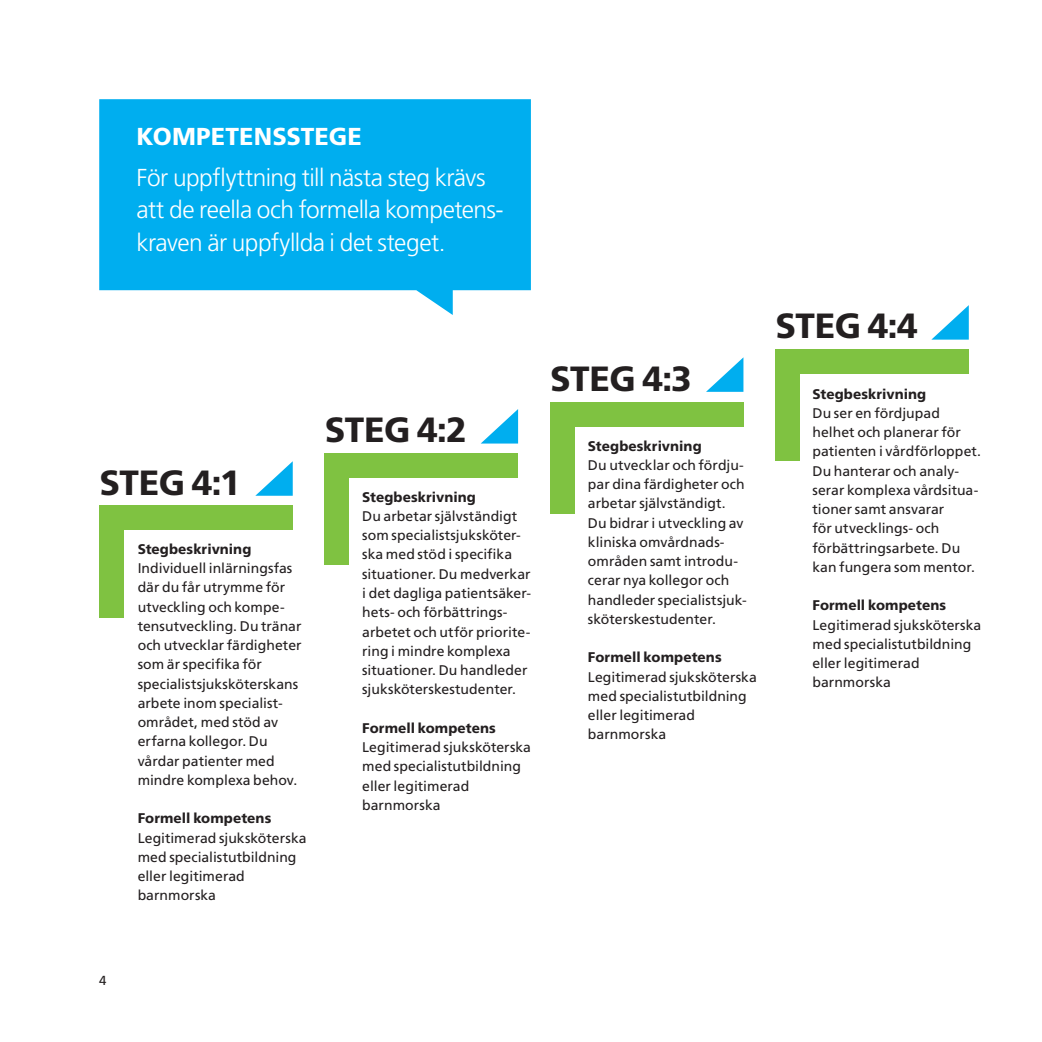
<style>
.page{position:relative;width:1042px;height:1042px;background:#fff}
.page>*{position:absolute;margin:0;border:0;box-sizing:border-box;transform-origin:0 0}
.t1{font:800 35px "Frutiger SLLOTF";letter-spacing:-.015em;color:#231f20}
.t2{font:300 24.5px/32.4px "Frutiger SLLOTF";letter-spacing:-.02em;color:#fff}
.t3{font:800 24.5px "Frutiger SLLOTF";letter-spacing:.005em;color:#fff}
.t4{font:14px/19.2px "Frutiger SLLOTF";color:#231f20}
.t5{font:800 14px "Frutiger SLLOTF";letter-spacing:.005em;color:#231f20}
.t6{font:13.12px "Frutiger SLLOTF";color:#231f20}
</style>
<div class="page">
<div style="left:99px;top:524px;width:25px;height:93px;background:#7fc241"></div>
<div style="left:99px;top:505px;width:194px;height:25px;background:#7fc241"></div>
<svg style="left:255px;top:461px;width:38px;height:35px"></svg>
<div style="left:325px;top:471px;width:24px;height:94px;background:#7fc241"></div>
<div style="left:325px;top:453px;width:193px;height:25px;background:#7fc241"></div>
<svg style="left:481px;top:409px;width:37px;height:34px"></svg>
<div style="left:550px;top:420px;width:25px;height:93px;background:#7fc241"></div>
<div style="left:550px;top:402px;width:193px;height:24px;background:#7fc241"></div>
<svg style="left:706px;top:358px;width:37px;height:34px"></svg>
<div style="left:775px;top:367px;width:25px;height:94px;background:#7fc241"></div>
<div style="left:775px;top:349px;width:194px;height:25px;background:#7fc241"></div>
<svg style="left:931px;top:305px;width:38px;height:35px"></svg>
<svg style="left:99px;top:99px;width:432px;height:216px;background:#1cb7f0"></svg>
<p class="t3" style="left:137px;top:122px;width:227px">KOMPETENSSTEGE</p>
<p class="t2" style="left:136px;top:162px;width:367px">För uppflyttning till nästa steg krävs att de reella och formella kompetens&shy;kraven är uppfyllda i det steget.</p>
<p class="t1" style="left:99px;top:461px;width:143px">STEG 4:1</p>
<p class="t5" style="left:138px;top:540px;width:115px">Stegbeskrivning</p>
<p class="t4" style="left:138px;top:558px;width:165px">Individuell inlärningsfas där du får utrymme för utveckling och kompe&shy;tensutveckling. Du tränar och utvecklar färdigheter som är specifika för specialistsjuksköterskans arbete inom specialist&shy;området, med stöd av erfarna kollegor. Du vårdar patienter med mindre komplexa behov.</p>
<p class="t5" style="left:138px;top:810px;width:135px">Formell kompetens</p>
<p class="t4" style="left:138px;top:828px;width:170px">Legitimerad sjuksköterska med specialistutbildning eller legitimerad barnmorska</p>
<p class="t1" style="left:325px;top:409px;width:143px">STEG 4:2</p>
<p class="t5" style="left:362px;top:488px;width:115px">Stegbeskrivning</p>
<p class="t4" style="left:362px;top:506px;width:170px">Du arbetar självständigt som specialistsjuksköter&shy;ska med stöd i specifika situationer. Du medverkar i det dagliga patientsäker&shy;hets- och förbättrings&shy;arbetet och utför priorite&shy;ring i mindre komplexa situationer. Du handleder sjuksköterskestudenter.</p>
<p class="t5" style="left:362px;top:719px;width:135px">Formell kompetens</p>
<p class="t4" style="left:362px;top:737px;width:170px">Legitimerad sjuksköterska med specialistutbildning eller legitimerad barnmorska</p>
<p class="t1" style="left:550px;top:357px;width:143px">STEG 4:3</p>
<p class="t5" style="left:588px;top:437px;width:115px">Stegbeskrivning</p>
<p class="t4" style="left:588px;top:455px;width:160px">Du utvecklar och fördju&shy;par dina färdigheter och arbetar självständigt.<br>Du bidrar i utveckling av kliniska omvårdnads&shy;områden samt introdu&shy;cerar nya kollegor och handleder specialistsjuk&shy;sköterskestudenter.</p>
<p class="t5" style="left:588px;top:649px;width:135px">Formell kompetens</p>
<p class="t4" style="left:588px;top:667px;width:170px">Legitimerad sjuksköterska med specialistutbildning eller legitimerad barnmorska</p>
<p class="t1" style="left:775px;top:305px;width:144px">STEG 4:4</p>
<p class="t5" style="left:812px;top:385px;width:115px">Stegbeskrivning</p>
<p class="t4" style="left:812px;top:403px;width:170px">Du ser en fördjupad helhet och planerar för patienten i vårdförloppet.<br>Du hanterar och analy&shy;serar komplexa vårdsitua&shy;tioner samt ansvarar<br>för utvecklings- och förbättringsarbete. Du kan fungera som mentor.</p>
<p class="t5" style="left:812px;top:597px;width:135px">Formell kompetens</p>
<p class="t4" style="left:812px;top:615px;width:170px">Legitimerad sjuksköterska med specialistutbildning eller legitimerad barnmorska</p>
<p class="t6" style="left:99px;top:972px;width:9px">4</p>
</div>
